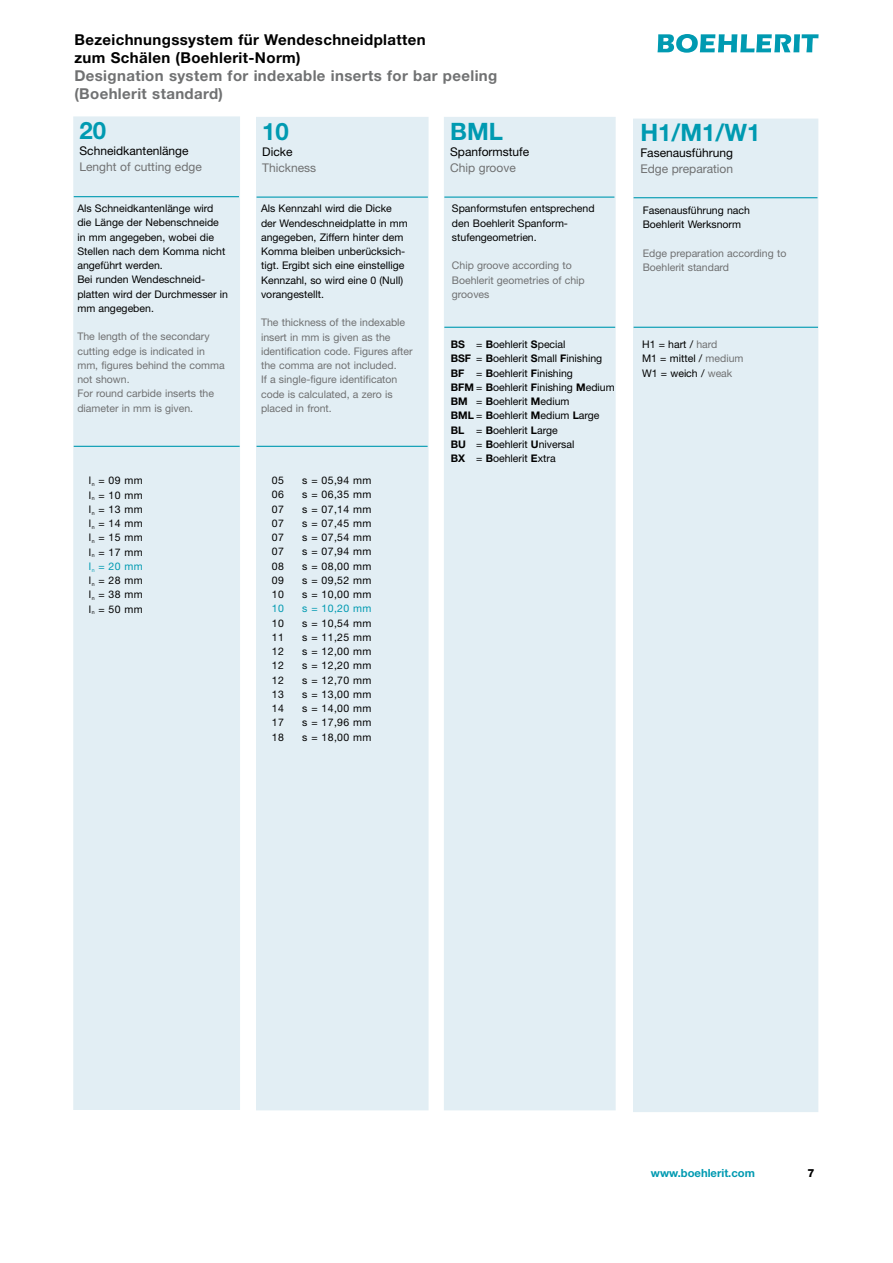
<style>
.page{position:relative;width:893px;height:1263px;background:#fff}
.page>*{position:absolute;margin:0;border:0;box-sizing:border-box;transform-origin:0 0}
.t1{font:700 24px "Helvetica Neue LT Std";color:#009ab1}
.t2{font:700 15px/18px "Helvetica Neue LT Std";letter-spacing:.025em;color:#707172}
.t3{font:700 15px/18px "Helvetica Neue LT Std";letter-spacing:.025em;color:#000}
.t4{font:12px "Helvetica Neue LT Std";color:#707172}
.t5{font:12px "Helvetica Neue LT Std";color:#000}
.t6{font:700 11.25px "Helvetica Neue LT Std";color:#009ab1}
.t7{font:800 11.25px "Helvetica Neue LT Std";color:#000}
.t8{font:10.5px/14.2px "Helvetica Neue LT Std";color:#000}
.t9{font:10.5px/14.2px "Helvetica Neue LT Std";color:#707172}
.t10{font:10.5px "Helvetica Neue LT Std";letter-spacing:.035em;color:#009ab1}
.s1{color:#009ab1}
.s2{font-weight:700}
.s3{color:#707172}
</style>
<div class="page">
<div style="left:256px;top:117px;width:173px;height:994px;background:#e2eef4"></div>
<div style="left:73px;top:116px;width:167px;height:994px;background:#e2eef4"></div>
<div style="left:444px;top:117px;width:172px;height:994px;background:#e2eef4"></div>
<div style="left:633px;top:118px;width:186px;height:994px;background:#e2eef4"></div>
<hr style="left:257px;top:446px;width:171px;height:1px;background:#009ab1">
<hr style="left:74px;top:196px;width:165px;height:1px;background:#009ab1">
<hr style="left:257px;top:197px;width:171px;height:1px;background:#009ab1">
<hr style="left:444px;top:197px;width:170px;height:1px;background:#009ab1">
<hr style="left:634px;top:197px;width:183px;height:1px;background:#009ab1">
<hr style="left:74px;top:446px;width:166px;height:1px;background:#009ab1">
<hr style="left:444px;top:327px;width:171px;height:1px;background:#009ab1">
<hr style="left:634px;top:327px;width:184px;height:1px;background:#009ab1">
<svg style="left:657px;top:34px;width:162px;height:19px"></svg>
<h2 class="t3" style="left:74px;top:30px;width:353px">Bezeichnungssystem für Wendeschneidplatten zum Schälen (Boehlerit-Norm)</h2>
<h2 class="t2" style="left:74px;top:66px;width:424px">Designation system for indexable inserts for bar peeling (Boehlerit standard)</h2>
<h1 class="t1" style="left:79px;top:116px;width:28px">20</h1>
<p class="t5" style="left:79px;top:144px;width:111px">Schneidkantenlänge</p>
<p class="t4" style="left:79px;top:160px;width:124px">Lenght of cutting edge</p>
<h1 class="t1" style="left:262px;top:116px;width:28px">10</h1>
<p class="t5" style="left:262px;top:144px;width:32px">Dicke</p>
<p class="t4" style="left:262px;top:160px;width:56px">Thickness</p>
<h1 class="t1" style="left:450px;top:116px;width:54px">BML</h1>
<p class="t5" style="left:450px;top:144px;width:81px">Spanformstufe</p>
<p class="t4" style="left:450px;top:160px;width:67px">Chip groove</p>
<h1 class="t1" style="left:640px;top:118px;width:122px">H1/M1/W1</h1>
<p class="t5" style="left:640px;top:146px;width:94px">Fasenausführung</p>
<p class="t4" style="left:640px;top:162px;width:94px">Edge preparation</p>
<p class="t8" style="left:77px;top:201px;width:152px">Als Schneidkantenlänge wird die Länge der Nebenschneide in mm angegeben, wobei die<br>Stellen nach dem Komma nicht angeführt werden.<br>Bei runden Wendeschneid&shy;platten wird der Durchmesser in mm angegeben.</p>
<p class="t9" style="left:77px;top:329px;width:149px">The length of the secondary cutting edge is indicated in mm, figures behind the comma not shown.<br>For round carbide inserts the diameter in mm is given.</p>
<p class="t8" style="left:89px;top:473px;width:55px;text-align:justify">l<sub>n</sub> = 09 mm l<sub>n</sub> = 10 mm l<sub>n</sub> = 13 mm l<sub>n</sub> = 14 mm l<sub>n</sub> = 15 mm l<sub>n</sub> = 17 mm <span class="s1">l</span><sub>n</sub> <span class="s1">= 20 mm </span>l<sub>n</sub> = 28 mm l<sub>n</sub> = 38 mm l<sub>n</sub> = 50 mm</p>
<p class="t8" style="left:261px;top:201px;width:148px">Als Kennzahl wird die Dicke der Wendeschneidplatte in mm angegeben, Ziffern hinter dem<br>Komma bleiben unberücksich&shy;tigt. Ergibt sich eine einstellige<br>Kennzahl, so wird eine 0 (Null) vorangestellt.</p>
<p class="t9" style="left:261px;top:315px;width:153px">The thickness of the indexable insert in mm is given as the identification code. Figures after the comma are not included.<br>If a single-figure identificaton code is calculated, a zero is placed in front.</p>
<p class="t8" style="left:272px;top:473px;width:14px">05</p>
<p class="t8" style="left:302px;top:473px;width:71px">s = 05,94 mm</p>
<p class="t8" style="left:272px;top:487px;width:14px">06</p>
<p class="t8" style="left:302px;top:487px;width:71px">s = 06,35 mm</p>
<p class="t8" style="left:272px;top:502px;width:14px">07</p>
<p class="t8" style="left:302px;top:502px;width:71px">s = 07,14 mm</p>
<p class="t8" style="left:272px;top:516px;width:14px">07</p>
<p class="t8" style="left:302px;top:516px;width:71px">s = 07,45 mm</p>
<p class="t8" style="left:272px;top:530px;width:14px">07</p>
<p class="t8" style="left:302px;top:530px;width:71px">s = 07,54 mm</p>
<p class="t8" style="left:272px;top:544px;width:14px">07</p>
<p class="t8" style="left:302px;top:544px;width:71px">s = 07,94 mm</p>
<p class="t8" style="left:272px;top:559px;width:14px">08</p>
<p class="t8" style="left:302px;top:559px;width:71px">s = 08,00 mm</p>
<p class="t8" style="left:272px;top:573px;width:14px">09</p>
<p class="t8" style="left:302px;top:573px;width:71px">s = 09,52 mm</p>
<p class="t8" style="left:272px;top:587px;width:14px">10</p>
<p class="t8" style="left:302px;top:587px;width:71px">s = 10,00 mm</p>
<p class="t10" style="left:272px;top:602px;width:14px">10</p>
<p class="t10" style="left:302px;top:602px;width:71px">s = 10,20 mm</p>
<p class="t8" style="left:272px;top:616px;width:14px">10</p>
<p class="t8" style="left:302px;top:616px;width:71px">s = 10,54 mm</p>
<p class="t8" style="left:272px;top:630px;width:14px">11</p>
<p class="t8" style="left:302px;top:630px;width:71px">s = 11,25 mm</p>
<p class="t8" style="left:272px;top:644px;width:14px">12</p>
<p class="t8" style="left:302px;top:644px;width:71px">s = 12,00 mm</p>
<p class="t8" style="left:272px;top:658px;width:14px">12</p>
<p class="t8" style="left:302px;top:658px;width:71px">s = 12,20 mm</p>
<p class="t8" style="left:272px;top:672px;width:14px">12</p>
<p class="t8" style="left:302px;top:672px;width:71px">s = 12,70 mm</p>
<p class="t8" style="left:272px;top:687px;width:14px">13</p>
<p class="t8" style="left:302px;top:687px;width:71px">s = 13,00 mm</p>
<p class="t8" style="left:272px;top:701px;width:14px">14</p>
<p class="t8" style="left:302px;top:701px;width:71px">s = 14,00 mm</p>
<p class="t8" style="left:272px;top:715px;width:14px">17</p>
<p class="t8" style="left:302px;top:715px;width:71px">s = 17,96 mm</p>
<p class="t8" style="left:272px;top:729px;width:14px">18</p>
<p class="t8" style="left:302px;top:729px;width:71px">s = 18,00 mm</p>
<p class="t8" style="left:452px;top:201px;width:144px">Spanformstufen entsprechend den Boehlerit Spanform&shy;stufengeometrien.</p>
<p class="t9" style="left:452px;top:258px;width:134px">Chip groove according to<br>Boehlerit geometries of chip grooves</p>
<p class="t8" style="left:643px;top:203px;width:109px">Fasenausführung nach<br>Boehlerit Werksnorm</p>
<p class="t9" style="left:643px;top:246px;width:145px">Edge preparation according to<br>Boehlerit standard</p>
<p class="t8" style="left:451px;top:337px;width:165px"><span class="s2">BS</span> = <span class="s2">B</span>oehlerit <span class="s2">S</span>pecial<br><span class="s2">BSF</span> = <span class="s2">B</span>oehlerit <span class="s2">S</span>mall <span class="s2">F</span>inishing<br><span class="s2">BF</span> = <span class="s2">B</span>oehlerit <span class="s2">F</span>inishing<br><span class="s2">BFM</span> = <span class="s2">B</span>oehlerit <span class="s2">F</span>inishing <span class="s2">M</span>edium<br><span class="s2">BM</span> = <span class="s2">B</span>oehlerit <span class="s2">M</span>edium<br><span class="s2">BML</span> = <span class="s2">B</span>oehlerit <span class="s2">M</span>edium <span class="s2">L</span>arge<br><span class="s2">BL</span> = <span class="s2">B</span>oehlerit <span class="s2">L</span>arge<br><span class="s2">BU</span> = <span class="s2">B</span>oehlerit <span class="s2">U</span>niversal<br><span class="s2">BX</span> = <span class="s2">B</span>oehlerit <span class="s2">E</span>xtra</p>
<p class="t8" style="left:642px;top:337px;width:103px">H1 = hart / <span class="s3">hard<br></span>M1 = mittel / <span class="s3">medium<br></span>W1 = weich / <span class="s3">weak</span></p>
<p class="t6" style="left:651px;top:1166px;width:106px">www.boehlerit.com</p>
<p class="t7" style="left:807px;top:1167px;width:9px">7</p>
</div>
